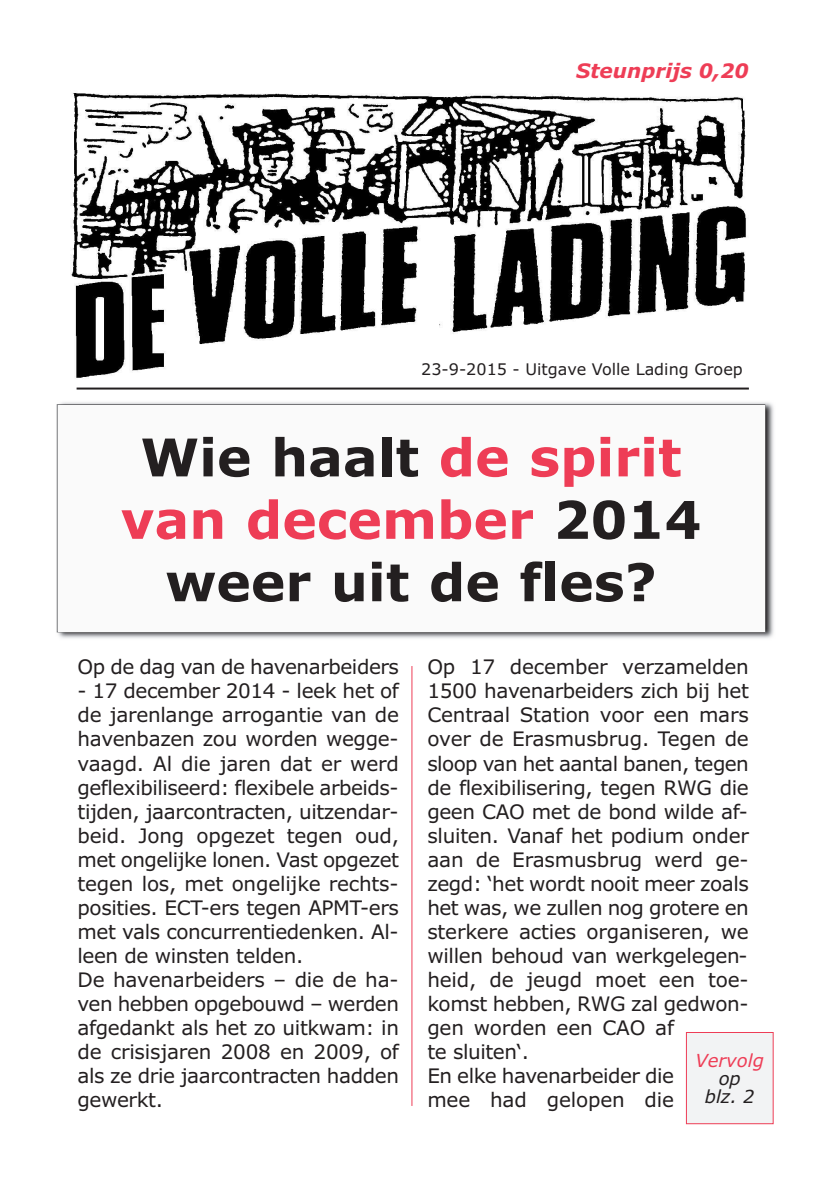
<style>
.page{position:relative;width:834px;height:1191px;background:#fff}
.page>*{position:absolute;margin:0;border:0;box-sizing:border-box;transform-origin:0 0}
.t1{font:700 52px/62.4px "Verdana";color:#231f20;text-align:center}
.t2{font:20px/24px "Verdana";letter-spacing:-.02em;color:#231f20}
.t3{font:italic 700 20px "Verdana";color:#ee3d56}
.t4{font:italic 18px "Verdana";color:#ee3d56}
.t5{font:italic 18px/18px "Verdana";color:#231f20;text-align:center}
.t6{font:16px "Verdana";color:#231f20}
.s1{color:#ee3d56}
</style>
<div class="page">
<img style="left:56px;top:402px;width:718px;height:237px">
<div style="left:58px;top:405px;width:706px;height:226px;background:#fafafa"></div>
<div style="left:686px;top:1032px;width:86px;height:91px;background:#f2f3f4"></div>
<div style="left:686px;top:1032px;width:87px;height:92px;border:1px solid #ee3d56"></div>
<hr style="left:411px;top:666px;width:1px;height:440px;background:#ee3d56">
<img style="left:71px;top:93px;width:676px;height:285px">
<hr style="left:77px;top:387px;width:671px;height:2px;background:#231f20">
<p class="t3" style="left:576px;top:59px;width:174px">Steunprijs 0,20</p>
<p class="t6" style="left:421px;top:360px;width:323px">23-9-2015 - Uitgave Volle Lading Groep</p>
<h1 class="t1" style="left:121px;top:427px;width:582px">Wie haalt <span class="s1">de spirit van december</span> 2014 weer uit de fles?</h1>
<p class="t2" style="left:77px;top:655px;width:323px">Op de dag van de havenarbeiders</p>
<p class="t2" style="left:77px;top:679px;width:323px">- 17 december 2014 - leek het of de jarenlange arrogantie van de havenbazen zou worden wegge&shy;vaagd. Al die jaren dat er werd geflexibiliseerd: flexibele arbeids&shy;tijden, jaarcontracten, uitzendar&shy;beid. Jong opgezet tegen oud, met ongelijke lonen. Vast opgezet tegen los, met ongelijke rechts&shy;posities. ECT-ers tegen APMT-ers met vals concurrentiedenken. Al&shy;leen de winsten telden.<br>De havenarbeiders – die de ha&shy;ven hebben opgebouwd – werden afgedankt als het zo uitkwam: in de crisisjaren 2008 en 2009, of als ze drie jaarcontracten hadden gewerkt.</p>
<p class="t2" style="left:427px;top:655px;width:323px">Op 17 december verzamelden<br>1500 havenarbeiders zich bij het<br>Centraal Station voor een mars over de Erasmusbrug. Tegen de sloop van het aantal banen, tegen de flexibilisering, tegen RWG die geen CAO met de bond wilde af&shy;sluiten. Vanaf het podium onder aan de Erasmusbrug werd ge&shy;zegd: ‘het wordt nooit meer zoals het was, we zullen nog grotere en sterkere acties organiseren, we willen behoud van werkgelegen&shy;heid, de jeugd moet een toe&shy;komst hebben, RWG zal gedwon&shy;gen worden een CAO af<br>te sluiten‘.<br>En elke havenarbeider die<br>mee had gelopen die</p>
<p class="t4" style="left:695px;top:1050px;width:70px">Vervolg</p>
<p class="t5" style="left:704px;top:1070px;width:51px">op blz. 2</p>
</div>
